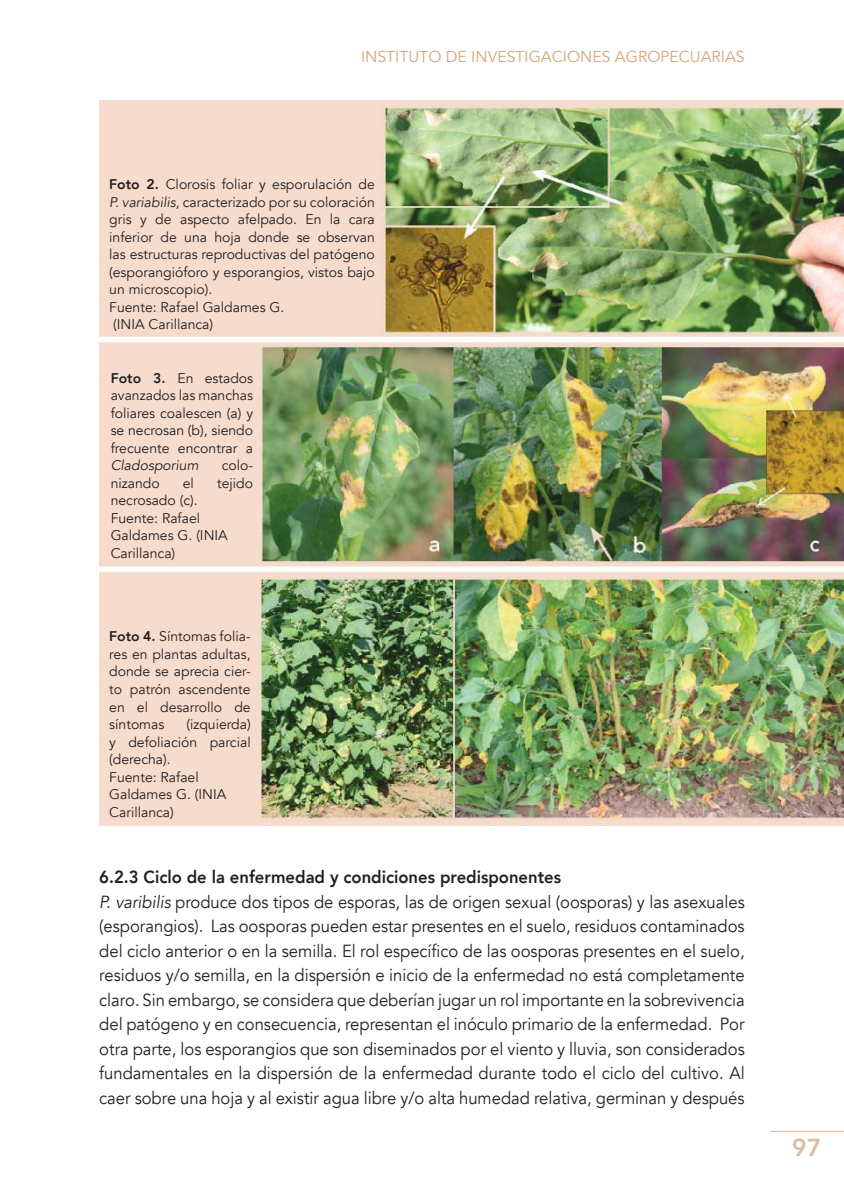
<style>
.page{position:relative;width:844px;height:1191px;background:#fff}
.page>*{position:absolute;margin:0;border:0;box-sizing:border-box;transform-origin:0 0}
.t1{font:800 24.5px "Avenir";color:#e0bd9e}
.t2{font:17.5px/24.5px "Avenir";color:#241f1f;scale:.95 1}
.t3{font:15.75px "Avenir";color:#d1a67c}
.t4{font:14px/17.5px "Avenir";color:#241f1f}
.t5{font:italic 14px "Avenir";color:#241f1f}
.s1{font-weight:800}
.s2{font-style:italic}
</style>
<div class="page">
<hr style="left:770px;top:1130px;width:73px;height:2px;background:#e0bd9e">
<img style="left:99px;top:100px;width:744px;height:725px">
<p class="t3" style="left:361px;top:47px;width:385px">INSTITUTO DE INVESTIGACIONES AGROPECUARIAS</p>
<p class="t4" style="left:109px;top:176px;width:267px"><span class="s1">Foto 2.</span> Clorosis foliar y esporulación de <span class="s2">P. variabilis</span>, caracterizado por su coloración gris y de aspecto afelpado. En la cara inferior de una hoja donde se observan las estructuras reproductivas del patógeno (esporangióforo y esporangios, vistos bajo un microscopio).<br>Fuente: Rafael Galdames G.<br>(INIA Carillanca)</p>
<p class="t4" style="left:111px;top:369px;width:144px;text-align:justify"><span class="s1">Foto 3.</span> En estados avanzados las manchas foliares coalescen (a) y se necrosan (b), siendo frecuente encontrar a</p>
<p class="t5" style="left:111px;top:457px;width:89px">Cladosporium</p>
<p class="t4" style="left:222px;top:457px;width:33px">colo-</p>
<p class="t4" style="left:111px;top:474px;width:51px">nizando</p>
<p class="t4" style="left:183px;top:474px;width:13px">el</p>
<p class="t4" style="left:217px;top:474px;width:38px">tejido</p>
<p class="t4" style="left:111px;top:492px;width:119px">necrosado (c).<br>Fuente: Rafael<br>Galdames G. (INIA<br>Carillanca)</p>
<p class="t4" style="left:109px;top:628px;width:143px;text-align:justify"><span class="s1">Foto 4.</span> Síntomas folia&shy;res en plantas adultas, donde se aprecia cier&shy;to patrón ascendente en el desarrollo de síntomas</p>
<p class="t4" style="left:109px;top:715px;width:143px;text-indent:77px">(izquierda) y defoliación parcial (derecha).<br>Fuente: Rafael<br>Galdames G. (INIA<br>Carillanca)</p>
<p class="t2" style="left:99px;top:865px;width:680px"><span class="s1">6.2.3 Ciclo de la enfermedad y condiciones predisponentes<br></span><span class="s2">P. varibilis</span> produce dos tipos de esporas, las de origen sexual (oosporas) y las asexuales (esporangios). Las oosporas pueden estar presentes en el suelo, residuos contaminados del ciclo anterior o en la semilla. El rol específico de las oosporas presentes en el suelo, residuos y/o semilla, en la dispersión e inicio de la enfermedad no está completamente claro. Sin embargo, se considera que deberían jugar un rol importante en la sobrevivencia del patógeno y en consecuencia, representan el inóculo primario de la enfermedad. Por otra parte, los esporangios que son diseminados por el viento y lluvia, son considerados fundamentales en la dispersión de la enfermedad durante todo el ciclo del cultivo. Al caer sobre una hoja y al existir agua libre y/o alta humedad relativa, germinan y después</p>
<h1 class="t1" style="left:792px;top:1128px;width:31px">97</h1>
</div>
